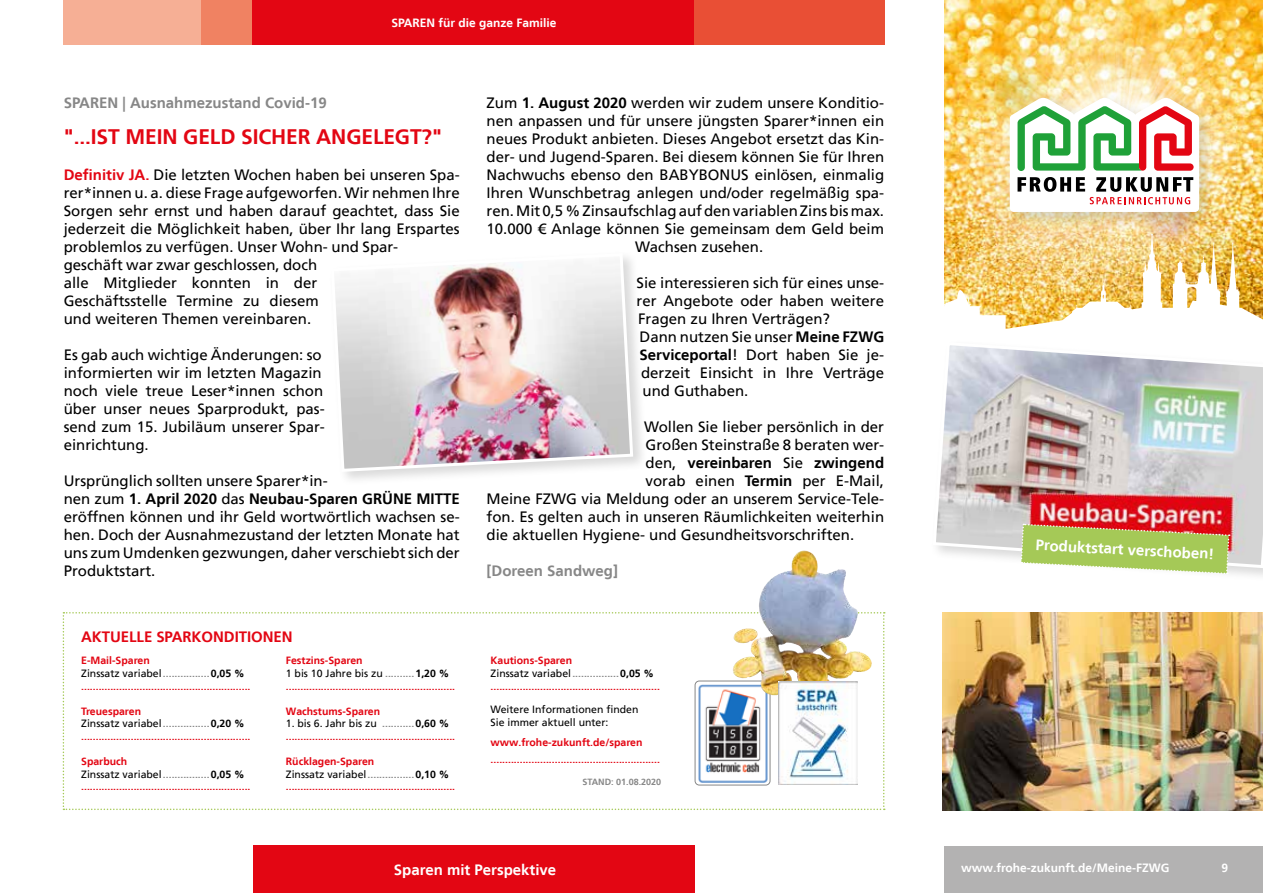
<style>
.page{position:relative;width:1263px;height:893px;background:#fff}
.page>*{position:absolute;margin:0;border:0;box-sizing:border-box;transform-origin:0 0}
.t1{font:700 21px "Frutiger LT";letter-spacing:-.005em;color:#e30613}
.t2{font:15px/18px "Frutiger LT";color:#000}
.t3{font:700 15px "Frutiger LT";color:#878787}
.t4{font:700 15px "Frutiger LT";color:#fff}
.t5{font:700 15px "Frutiger LT";color:#000}
.t6{font:700 15px "Frutiger LT";letter-spacing:-.005em;color:#e30613}
.t7{font:700 12px "Frutiger LT";color:#fff}
.t8{font:700 10.5px/12.6px "Frutiger LT";color:#e30613}
.t9{font:10.5px/12.6px "Frutiger LT";color:#000}
.t10{font:700 9px "Frutiger LT";color:#878787}
.s1{font-weight:700;color:#e30613}
.s2{font-weight:700}
.s3{font-weight:400}
.s4{font-weight:400;color:#000}
.s5{color:#878787}
.s6{color:#000}
</style>
<div class="page">
<div style="left:944px;top:846px;width:319px;height:47px;background:#b3b2b2"></div>
<div style="left:64px;top:0;width:137px;height:45px;background:#f6af95"></div>
<div style="left:201px;top:0;width:52px;height:44px;background:#f08262"></div>
<div style="left:694px;top:0;width:190px;height:45px;background:#e94f35"></div>
<div style="left:253px;top:0;width:441px;height:45px;background:#e30613"></div>
<div style="left:253px;top:845px;width:442px;height:48px;background:#e30613"></div>
<img style="left:942px;top:612px;width:321px;height:198px">
<img style="left:944px;top:0;width:319px;height:232px">
<img style="left:944px;top:232px;width:319px;height:97px">
<svg style="left:936px;top:345px;width:327px;height:208px"></svg>
<svg style="left:63px;top:612px;width:822px;height:198px"></svg>
<img style="left:695px;top:681px;width:75px;height:104px">
<div style="left:695px;top:681px;width:75px;height:104px;border:1px solid #878787;border-radius:4px"></div>
<div style="left:328px;top:250px;width:320px;height:237px;background:#000;opacity:.15"></div>
<img style="left:329px;top:251px;width:306px;height:222px">
<img style="left:791px;top:551px;width:13px;height:17px">
<img style="left:778px;top:681px;width:79px;height:103px">
<div style="left:1002px;top:91px;width:215px;height:139px;background:#000;opacity:.15"></div>
<svg style="left:1010px;top:98px;width:189px;height:114px"></svg>
<img style="left:942px;top:435px;width:321px;height:140px">
<p class="t7" style="left:391px;top:16px;width:167px">SPAREN für die ganze Familie</p>
<p class="t7" style="left:381px;top:16px;width:188px">Ihr Mitgliedermagazin ZU HAUSE</p>
<p class="t3" style="left:64px;top:94px;width:265px">SPAREN | Ausnahmezustand Covid-19</p>
<h1 class="t1" style="left:64px;top:124px;width:380px">"...IST MEIN GELD SICHER ANGELEGT?"</h1>
<p class="t2" style="left:64px;top:166px;width:397px"><span class="s1">Definitiv JA.</span> Die letzten Wochen haben bei unseren Spa&shy;rer*innen u. a. diese Frage aufgeworfen. Wir nehmen Ihre Sorgen sehr ernst und haben darauf geachtet, dass Sie jederzeit die Möglichkeit haben, über Ihr lang Erspartes problemlos zu verfügen. Unser Wohn- und Spar&shy;geschäft war zwar geschlossen, doch<br>alle Mitglieder konnten in der<br>Geschäftsstelle Termine zu diesem<br>und weiteren Themen vereinbaren.</p>
<p class="t2" style="left:64px;top:346px;width:263px">Es gab auch wichtige Änderungen: so informierten wir im letzten Magazin noch viele treue Leser*innen schon über unser neues Sparprodukt, pas&shy;send zum 15. Jubiläum unserer Spar&shy;einrichtung.</p>
<p class="t2" style="left:64px;top:472px;width:398px">Ursprünglich sollten unsere Sparer*in-<br>nen zum <span class="s2">1. April 2020</span> das <span class="s2">Neubau-Sparen GRÜNE MITTE </span>eröffnen können und ihr Geld wortwörtlich wachsen se&shy;hen. Doch der Ausnahmezustand der letzten Monate hat uns zum Umdenken gezwungen, daher verschiebt sich der Produktstart.</p>
<p class="t2" style="left:487px;top:94px;width:399px">Zum <span class="s2">1. August 2020</span> werden wir zudem unsere Konditio-</p>
<p class="t2" style="left:487px;top:112px;width:399px">nen anpassen und für unsere jüngsten Sparer*innen ein</p>
<p class="t2" style="left:487px;top:130px;width:399px">neues Produkt anbieten. Dieses Angebot ersetzt das Kin-</p>
<p class="t2" style="left:487px;top:148px;width:399px">der- und Jugend-Sparen. Bei diesem können Sie für Ihren</p>
<p class="t2" style="left:487px;top:166px;width:399px">Nachwuchs ebenso den BABYBONUS einlösen, einmalig</p>
<p class="t2" style="left:487px;top:184px;width:399px">Ihren Wunschbetrag anlegen und/oder regelmäßig spa-</p>
<p class="t2" style="left:487px;top:202px;width:399px">ren. Mit 0,5 % Zinsaufschlag auf den variablen Zins bis max.</p>
<p class="t2" style="left:487px;top:220px;width:399px">10.000 € Anlage können Sie gemeinsam dem Geld beim</p>
<p class="t2" style="left:635px;top:238px;width:130px">Wachsen zusehen.</p>
<p class="t2" style="left:637px;top:274px;width:249px">Sie interessieren sich für eines unse-</p>
<p class="t2" style="left:637px;top:292px;width:249px">rer Angebote oder haben weitere</p>
<p class="t2" style="left:638px;top:310px;width:193px">Fragen zu Ihren Verträgen?</p>
<p class="t2" style="left:640px;top:328px;width:246px">Dann nutzen Sie unser <span class="s2">Meine FZWG</span></p>
<p class="t2" style="left:640px;top:346px;width:246px"><span class="s2">Serviceportal</span>! Dort haben Sie je-</p>
<p class="t2" style="left:641px;top:364px;width:244px">derzeit Einsicht in Ihre Verträge</p>
<p class="t2" style="left:643px;top:382px;width:107px">und Guthaben.</p>
<p class="t2" style="left:644px;top:418px;width:241px">Wollen Sie lieber persönlich in der</p>
<p class="t2" style="left:646px;top:436px;width:240px">Großen Steinstraße 8 beraten wer-</p>
<p class="t5" style="left:646px;top:454px;width:240px"><span class="s3">den,</span> vereinbaren <span class="s3">Sie</span> zwingend</p>
<p class="t2" style="left:646px;top:472px;width:240px">vorab einen <span class="s2">Termin</span> per E-Mail,</p>
<p class="t2" style="left:487px;top:490px;width:399px">Meine FZWG via Meldung oder an unserem Service-Tele-</p>
<p class="t2" style="left:487px;top:508px;width:399px">fon. Es gelten auch in unseren Räumlichkeiten weiterhin</p>
<p class="t2" style="left:487px;top:526px;width:369px">die aktuellen Hygiene- und Gesundheitsvorschriften.</p>
<p class="t3" style="left:487px;top:562px;width:133px">[Doreen Sandweg]</p>
<p class="t6" style="left:81px;top:628px;width:213px">AKTUELLE SPARKONDITIONEN</p>
<p class="t8" style="left:81px;top:654px;width:171px">E-Mail-Sparen<br><span class="s4">Zinssatz variabel</span><span class="s5">................</span><span class="s6">0,05 % </span>..........................................................</p>
<p class="t8" style="left:81px;top:705px;width:171px">Treuesparen<br><span class="s4">Zinssatz variabel</span><span class="s5">................</span><span class="s6">0,20 % </span>..........................................................</p>
<p class="t8" style="left:81px;top:755px;width:171px">Sparbuch<br><span class="s4">Zinssatz variabel</span><span class="s5">................</span><span class="s6">0,05 % </span>..........................................................</p>
<p class="t8" style="left:286px;top:654px;width:171px">Festzins-Sparen<br><span class="s4">1 bis 10 Jahre bis zu</span> <span class="s5">..........</span><span class="s6">1,20 % </span>..........................................................</p>
<p class="t8" style="left:286px;top:705px;width:96px">Wachstums-Sparen</p>
<p class="t8" style="left:286px;top:717px;width:171px"><span class="s4">1. bis 6. Jahr bis zu</span> <span class="s5">...........</span><span class="s6">0,60 % </span>..........................................................</p>
<p class="t8" style="left:286px;top:755px;width:171px">Rücklagen-Sparen<br><span class="s4">Zinssatz variabel</span><span class="s5">................</span><span class="s6">0,10 % </span>..........................................................</p>
<p class="t8" style="left:491px;top:654px;width:171px">Kautions-Sparen<br><span class="s4">Zinssatz variabel</span><span class="s5">................</span><span class="s6">0,05 % </span>..........................................................</p>
<p class="t9" style="left:491px;top:703px;width:149px">Weitere Informationen finden<br>Sie immer aktuell unter:</p>
<p class="t8" style="left:491px;top:733px;width:171px;line-height:17.7px">www.frohe-zukunft.de/sparen ..........................................................</p>
<p class="t10" style="left:582px;top:777px;width:80px">STAND: 01.08.2020</p>
<p class="t4" style="left:394px;top:861px;width:164px">Sparen mit Perspektive</p>
<p class="t4" style="left:1036px;top:536px;width:180px;rotate:3deg">Produktstart verschoben!</p>
<p class="t7" style="left:961px;top:861px;width:210px">www.frohe-zukunft.de/Meine-FZWG</p>
<p class="t7" style="left:1221px;top:861px;width:8px">9</p>
</div>
